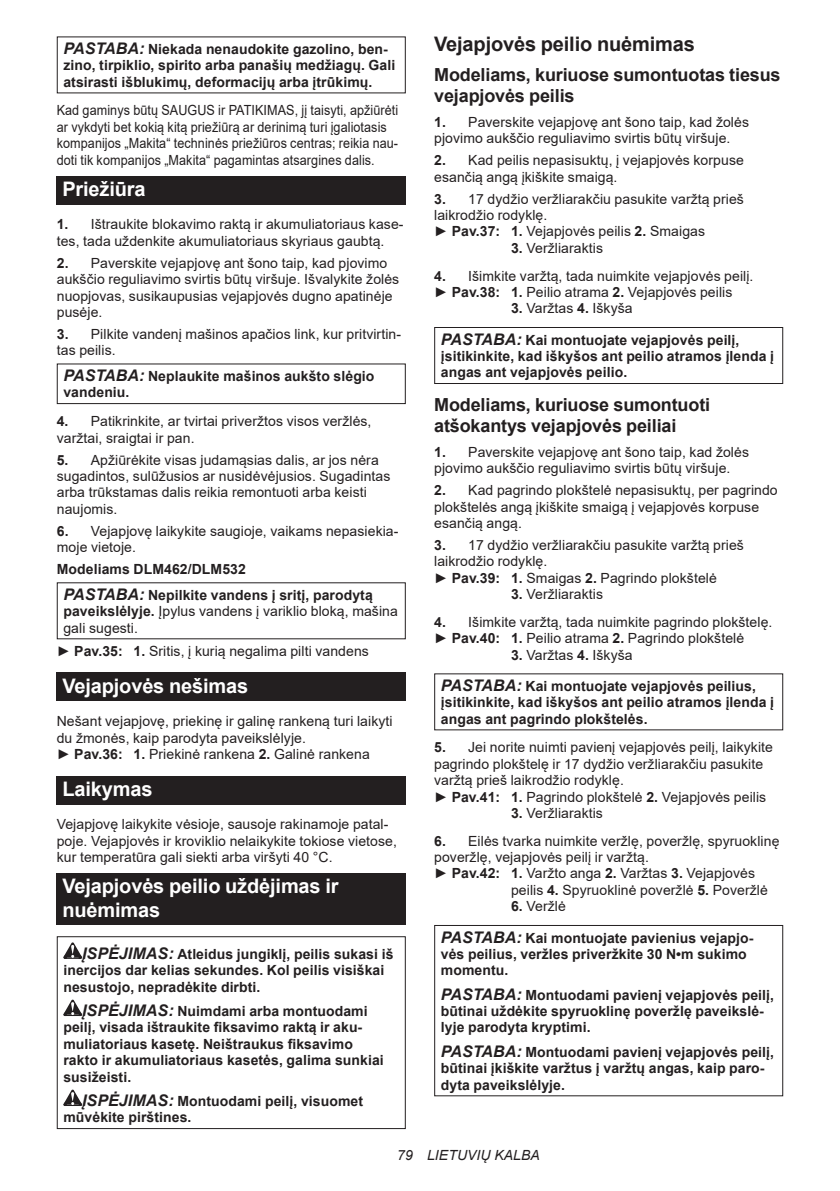
<style>
.page{position:relative;width:840px;height:1191px;background:#fff}
.page>*{position:absolute;margin:0;border:0;box-sizing:border-box;transform-origin:0 0}
.t1{font:700 20px/23.4px "Arial";letter-spacing:-.01em;color:#fff}
.t2{font:700 20px "Arial";letter-spacing:-.01em;color:#231f20}
.t3{font:700 18px/21px "Arial";letter-spacing:-.01em;color:#231f20}
.t4{font:14px/16.4px "Arial";letter-spacing:.005em;color:#231f20}
.t5{font:700 14px/16.4px "Arial";letter-spacing:.005em;color:#231f20}
.t6{font:14px/16.4px "Arial";letter-spacing:.005em;color:#231f20;scale:.9 1}
.t7{font:italic 14px "Arial";letter-spacing:.005em;color:#231f20}
.s1{font-style:italic;font-size:16px}
.s2{font-weight:700}
</style>
<div class="page">
<div style="left:57px;top:176px;width:348px;height:28px;background:#231f20"></div>
<div style="left:57px;top:363px;width:348px;height:41px;border:1px solid #231f20"></div>
<div style="left:57px;top:672px;width:348px;height:29px;background:#231f20"></div>
<div style="left:57px;top:776px;width:348px;height:28px;background:#231f20"></div>
<div style="left:57px;top:873px;width:348px;height:52px;background:#231f20"></div>
<svg style="left:63px;top:942px;width:19px;height:16px"></svg>
<svg style="left:63px;top:999px;width:19px;height:17px"></svg>
<svg style="left:63px;top:1089px;width:19px;height:17px"></svg>
<div style="left:57px;top:936px;width:348px;height:193px;border:1px solid #231f20"></div>
<div style="left:434px;top:327px;width:348px;height:57px;border:1px solid #231f20"></div>
<div style="left:434px;top:925px;width:348px;height:171px;border:1px solid #231f20"></div>
<p class="t5" style="left:63px;top:41px;width:333px"><span class="s1">PASTABA:</span> Niekada nenaudokite gazolino, ben&shy;zino, tirpiklio, spirito arba panašių medžiagų. Gali atsirasti išblukimų, deformacijų arba įtrūkimų.</p>
<p class="t6" style="left:57px;top:102px;width:381px">Kad gaminys būtų SAUGUS ir PATIKIMAS, jį taisyti, apžiūrėti ar vykdyti bet kokią kitą priežiūrą ar derinimą turi įgaliotasis kompanijos „Makita“ techninės priežiūros centras; reikia nau&shy;doti tik kompanijos „Makita“ pagamintas atsargines dalis.</p>
<h1 class="t1" style="left:62px;top:177px;width:85px">Priežiūra</h1>
<p class="t4" style="left:57px;top:216px;width:348px"><span class="s2">1.</span> Ištraukite blokavimo raktą ir akumuliatoriaus kase&shy;tes, tada uždenkite akumuliatoriaus skyriaus gaubtą.</p>
<p class="t4" style="left:57px;top:255px;width:344px"><span class="s2">2.</span> Paverskite vejapjovę ant šono taip, kad pjovimo aukščio reguliavimo svirtis būtų viršuje. Išvalykite žolės nuopjovas, susikaupusias vejapjovės dugno apatinėje pusėje.</p>
<p class="t4" style="left:57px;top:326px;width:345px"><span class="s2">3.</span> Pilkite vandenį mašinos apačios link, kur pritvirtin&shy;tas peilis.</p>
<p class="t5" style="left:63px;top:368px;width:312px"><span class="s1">PASTABA:</span> Neplaukite mašinos aukšto slėgio vandeniu.</p>
<p class="t4" style="left:57px;top:413px;width:316px"><span class="s2">4.</span> Patikrinkite, ar tvirtai priveržtos visos veržlės, varžtai, sraigtai ir pan.</p>
<p class="t4" style="left:57px;top:451px;width:335px"><span class="s2">5.</span> Apžiūrėkite visas judamąsias dalis, ar jos nėra sugadintos, sulūžusios ar nusidėvėjusios. Sugadintas arba trūkstamas dalis reikia remontuoti arba keisti naujomis.</p>
<p class="t4" style="left:57px;top:522px;width:343px"><span class="s2">6.</span> Vejapjovę laikykite saugioje, vaikams nepasiekia&shy;moje vietoje.</p>
<p class="t5" style="left:63px;top:556px;width:311px;line-height:25.6px;text-indent:-7px">Modeliams DLM462/DLM532<br><span class="s1">PASTABA:</span> Nepilkite vandens į sritį, parodytą</p>
<p class="t4" style="left:63px;top:603px;width:336px"><span class="s2">paveikslėlyje.</span> Įpylus vandens į variklio bloką, mašina gali sugesti.</p>
<p class="t4" style="left:57px;top:642px;width:313px">► <span class="s2">Pav.35: 1.</span> Sritis, į kurią negalima pilti vandens</p>
<h1 class="t1" style="left:62px;top:674px;width:187px">Vejapjovės nešimas</h1>
<p class="t4" style="left:57px;top:713px;width:337px">Nešant vejapjovę, priekinę ir galinę rankeną turi laikyti du žmonės, kaip parodyta paveikslėlyje.<br>► <span class="s2">Pav.36: 1.</span> Priekinė rankena <span class="s2">2.</span> Galinė rankena</p>
<h1 class="t1" style="left:62px;top:777px;width:92px">Laikymas</h1>
<p class="t4" style="left:57px;top:816px;width:341px">Vejapjovę laikykite vėsioje, sausoje rakinamoje patal&shy;poje. Vejapjovės ir kroviklio nelaikykite tokiose vietose, kur temperatūra gali siekti arba viršyti 40 °C.</p>
<h1 class="t1" style="left:62px;top:875px;width:277px">Vejapjovės peilio uždėjimas ir nuėmimas</h1>
<p class="t5" style="left:63px;top:946px;width:331px;text-indent:19px"><span class="s1">ĮSPĖJIMAS:</span> Atleidus jungiklį, peilis sukasi iš inercijos dar kelias sekundes. Kol peilis visiškai nesustojo, nepradėkite dirbti.</p>
<p class="t5" style="left:63px;top:1003px;width:322px;text-indent:19px"><span class="s1">ĮSPĖJIMAS:</span> Nuimdami arba montuodami peilį, visada ištraukite fiksavimo raktą ir aku&shy;muliatoriaus kasetę. Neištraukus fiksavimo rakto ir akumuliatoriaus kasetės, galima sunkiai susižeisti.</p>
<p class="t5" style="left:63px;top:1093px;width:301px;text-indent:19px"><span class="s1">ĮSPĖJIMAS:</span> Montuodami peilį, visuomet mūvėkite pirštines.</p>
<h1 class="t2" style="left:434px;top:30px;width:262px">Vejapjovės peilio nuėmimas</h1>
<p class="t3" style="left:434px;top:64px;width:348px">Modeliams, kuriuose sumontuotas tiesus vejapjovės peilis</p>
<p class="t4" style="left:434px;top:113px;width:316px"><span class="s2">1.</span> Paverskite vejapjovę ant šono taip, kad žolės pjovimo aukščio reguliavimo svirtis būtų viršuje.</p>
<p class="t4" style="left:434px;top:152px;width:311px"><span class="s2">2.</span> Kad peilis nepasisuktų, į vejapjovės korpuse esančią angą įkiškite smaigą.</p>
<p class="t4" style="left:434px;top:190px;width:311px"><span class="s2">3.</span> 17 dydžio veržliarakčiu pasukite varžtą prieš laikrodžio rodyklę.<br>► <span class="s2">Pav.37: 1.</span> Vejapjovės peilis <span class="s2">2.</span> Smaigas</p>
<p class="t4" style="left:511px;top:239px;width:93px"><span class="s2">3.</span> Veržliaraktis</p>
<p class="t4" style="left:434px;top:267px;width:320px"><span class="s2">4.</span> Išimkite varžtą, tada nuimkite vejapjovės peilį. ► <span class="s2">Pav.38: 1.</span> Peilio atrama <span class="s2">2.</span> Vejapjovės peilis</p>
<p class="t4" style="left:511px;top:300px;width:123px"><span class="s2">3.</span> Varžtas <span class="s2">4.</span> Iškyša</p>
<p class="t5" style="left:440px;top:331px;width:334px"><span class="s1">PASTABA:</span> Kai montuojate vejapjovės peilį, įsitikinkite, kad iškyšos ant peilio atramos įlenda į angas ant vejapjovės peilio.</p>
<p class="t3" style="left:434px;top:394px;width:277px">Modeliams, kuriuose sumontuoti atšokantys vejapjovės peiliai</p>
<p class="t4" style="left:434px;top:443px;width:316px"><span class="s2">1.</span> Paverskite vejapjovę ant šono taip, kad žolės pjovimo aukščio reguliavimo svirtis būtų viršuje.</p>
<p class="t4" style="left:434px;top:482px;width:345px"><span class="s2">2.</span> Kad pagrindo plokštelė nepasisuktų, per pagrindo plokštelės angą įkiškite smaigą į vejapjovės korpuse esančią angą.</p>
<p class="t4" style="left:434px;top:537px;width:311px"><span class="s2">3.</span> 17 dydžio veržliarakčiu pasukite varžtą prieš laikrodžio rodyklę.<br>► <span class="s2">Pav.39: 1.</span> Smaigas <span class="s2">2.</span> Pagrindo plokštelė</p>
<p class="t4" style="left:511px;top:586px;width:93px"><span class="s2">3.</span> Veržliaraktis</p>
<p class="t4" style="left:434px;top:613px;width:339px"><span class="s2">4.</span> Išimkite varžtą, tada nuimkite pagrindo plokštelę. ► <span class="s2">Pav.40: 1.</span> Peilio atrama <span class="s2">2.</span> Pagrindo plokštelė</p>
<p class="t4" style="left:511px;top:646px;width:123px"><span class="s2">3.</span> Varžtas <span class="s2">4.</span> Iškyša</p>
<p class="t5" style="left:440px;top:678px;width:334px"><span class="s1">PASTABA:</span> Kai montuojate vejapjovės peilius, įsitikinkite, kad iškyšos ant peilio atramos įlenda į angas ant pagrindo plokštelės.</p>
<p class="t4" style="left:434px;top:739px;width:340px"><span class="s2">5.</span> Jei norite nuimti pavienį vejapjovės peilį, laikykite pagrindo plokštelę ir 17 dydžio veržliarakčiu pasukite varžtą prieš laikrodžio rodyklę.<br>► <span class="s2">Pav.41: 1.</span> Pagrindo plokštelė <span class="s2">2.</span> Vejapjovės peilis</p>
<p class="t4" style="left:510px;top:804px;width:93px"><span class="s2">3.</span> Veržliaraktis</p>
<p class="t4" style="left:434px;top:832px;width:346px"><span class="s2">6.</span> Eilės tvarka nuimkite veržlę, poveržlę, spyruoklinę</p>
<p class="t4" style="left:434px;top:849px;width:216px">poveržlę, vejapjovės peilį ir varžtą.</p>
<p class="t4" style="left:434px;top:865px;width:322px">► <span class="s2">Pav.42: 1.</span> Varžto anga <span class="s2">2.</span> Varžtas <span class="s2">3.</span> Vejapjovės</p>
<p class="t4" style="left:511px;top:881px;width:258px">peilis <span class="s2">4.</span> Spyruoklinė poveržlė <span class="s2">5.</span> Poveržlė</p>
<p class="t4" style="left:511px;top:898px;width:56px"><span class="s2">6.</span> Veržlė</p>
<p class="t5" style="left:440px;top:929px;width:314px"><span class="s1">PASTABA:</span> Kai montuojate pavienius vejapjo&shy;vės peilius, veržles priveržkite 30 N•m sukimo momentu.</p>
<p class="t5" style="left:440px;top:986px;width:334px"><span class="s1">PASTABA:</span> Montuodami pavienį vejapjovės peilį, būtinai uždėkite spyruoklinę poveržlę paveikslė&shy;lyje parodyta kryptimi.</p>
<p class="t5" style="left:440px;top:1044px;width:334px"><span class="s1">PASTABA:</span> Montuodami pavienį vejapjovės peilį, būtinai įkiškite varžtus į varžtų angas, kaip paro&shy;dyta paveikslėlyje.</p>
<p class="t7" style="left:397px;top:1146px;width:144px">79 LIETUVIŲ KALBA</p>
</div>
